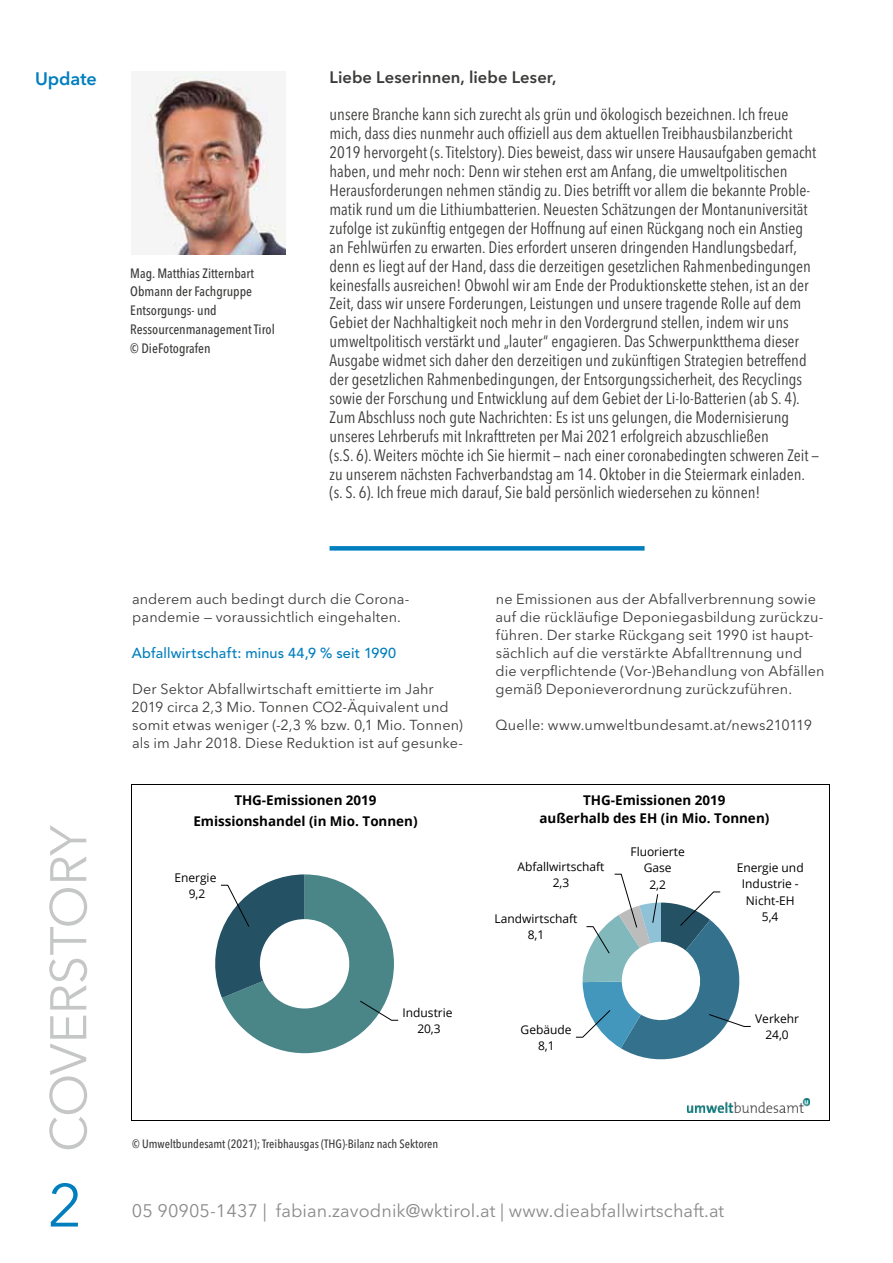
<style>
.page{position:relative;width:893px;height:1263px;background:#fff}
.page>*{position:absolute;margin:0;border:0;box-sizing:border-box;transform-origin:0 0}
.t1{font:60px "Avenir Next LT Pro";color:#007ebe}
.t2{font:51px "Avenir Next LT Pro";letter-spacing:-.015em;color:#c5c6c6}
.t3{font:18px "Avenir Next LT Pro";letter-spacing:.005em;color:#8a8a8a}
.t4{font:600 18px "Avenir Next LT Pro";letter-spacing:-.005em;color:#007ebe}
.t5{font:condensed 16.5px/18.9px "Avenir Next LT Pro";color:#3b3b3a}
.t6{font:600 16.5px "Avenir Next LT Pro";letter-spacing:.005em;color:#3b3b3a}
.t7{font:14.4px/18px "Avenir Next LT Pro";letter-spacing:.005em;color:#3b3b3a}
.t8{font:500 14.4px "Avenir";letter-spacing:.015em;color:#007ebe}
.t9{font:700 13.5px/21.3px "Open Sans";color:#000;text-align:center}
.t10{font:500 condensed 13.5px/18.9px "Avenir Next LT Pro";color:#3b3b3a}
.t11{font:12px/16.4px "Open Sans";color:#000;text-align:center}
.t12{font:500 condensed 12px "Avenir Next LT Pro";color:#3b3b3a}
.t13{font:italic 12px "Open Sans";color:#000}
</style>
<div class="page">
<div style="left:330px;top:546px;width:315px;height:5px;background:#007ebe"></div>
<hr style="left:132px;top:784px;width:348px;height:1px;background:#000">
<hr style="left:481px;top:784px;width:348px;height:1px;background:#000">
<hr style="left:131px;top:787px;width:1px;height:45px;background:#000">
<hr style="left:829px;top:787px;width:1px;height:45px;background:#000">
<hr style="left:131px;top:834px;width:1px;height:259px;background:#000">
<hr style="left:829px;top:834px;width:1px;height:259px;background:#000">
<svg style="left:131px;top:1093px;width:1px;height:28px"></svg>
<hr style="left:132px;top:1120px;width:423px;height:1px;background:#000">
<hr style="left:555px;top:1120px;width:274px;height:1px;background:#000">
<svg style="left:829px;top:1093px;width:1px;height:28px"></svg>
<svg style="left:215px;top:874px;width:184px;height:179px"></svg>
<svg style="left:576px;top:874px;width:175px;height:186px"></svg>
<img style="left:687px;top:1098px;width:123px;height:14px">
<img style="left:146px;top:71px;width:139px;height:183px">
<p class="t4" style="left:35px;top:68px;width:63px">Update</p>
<p class="t10" style="left:130px;top:263px;width:146px">Mag. Matthias Zitternbart<br>Obmann der Fachgruppe<br>Entsorgungs- und<br>Ressourcenmanagement Tirol © DieFotografen</p>
<p class="t6" style="left:330px;top:67px;width:228px">Liebe Leserinnen, liebe Leser,</p>
<p class="t5" style="left:330px;top:105px;width:491px">unsere Branche kann sich zurecht als grün und ökologisch bezeichnen. Ich freue mich, dass dies nunmehr auch offiziell aus dem aktuellen Treibhausbilanzbericht 2019 hervorgeht (s. Titelstory). Dies beweist, dass wir unsere Hausaufgaben gemacht haben, und mehr noch: Denn wir stehen erst am Anfang, die umweltpolitischen Herausforderungen nehmen ständig zu. Dies betrifft vor allem die bekannte Proble&shy;matik rund um die Lithiumbatterien. Neuesten Schätzungen der Montanuniversität zufolge ist zukünftig entgegen der Hoffnung auf einen Rückgang noch ein Anstieg an Fehlwürfen zu erwarten. Dies erfordert unseren dringenden Handlungsbedarf, denn es liegt auf der Hand, dass die derzeitigen gesetzlichen Rahmenbedingungen keinesfalls ausreichen! Obwohl wir am Ende der Produktionskette stehen, ist an der Zeit, dass wir unsere Forderungen, Leistungen und unsere tragende Rolle auf dem Gebiet der Nachhaltigkeit noch mehr in den Vordergrund stellen, indem wir uns umweltpolitisch verstärkt und „lauter“ engagieren. Das Schwerpunktthema dieser Ausgabe widmet sich daher den derzeitigen und zukünftigen Strategien betreffend der gesetzlichen Rahmenbedingungen, der Entsorgungssicherheit, des Recyclings sowie der Forschung und Entwicklung auf dem Gebiet der Li-Io-Batterien (ab S. 4).<br>Zum Abschluss noch gute Nachrichten: Es ist uns gelungen, die Modernisierung unseres Lehrberufs mit Inkrafttreten per Mai 2021 erfolgreich abzuschließen<br>(s.S. 6). Weiters möchte ich Sie hiermit — nach einer coronabedingten schweren Zeit — zu unserem nächsten Fachverbandstag am 14. Oktober in die Steiermark einladen. (s. S. 6). Ich freue mich darauf, Sie bald persönlich wiedersehen zu können!</p>
<h2 class="t2" style="left:38px;top:1152px;width:328px;rotate:-90deg">COVERSTORY</h2>
<h1 class="t1" style="left:48px;top:1170px;width:36px">2</h1>
<p class="t7" style="left:132px;top:590px;width:279px">anderem auch bedingt durch die Corona&shy;pandemie — voraussichtlich eingehalten.</p>
<p class="t8" style="left:132px;top:644px;width:266px">Abfallwirtschaft: minus 44,9 % seit 1990</p>
<p class="t7" style="left:132px;top:680px;width:333px">Der Sektor Abfallwirtschaft emittierte im Jahr 2019 circa 2,3 Mio. Tonnen CO2-Äquivalent und somit etwas weniger (-2,3 % bzw. 0,1 Mio. Tonnen) als im Jahr 2018. Diese Reduktion ist auf gesunke-</p>
<p class="t13" style="left:315px;top:694px;width:140px">Quelle: Umweltbundesamt</p>
<p class="t7" style="left:496px;top:590px;width:330px">ne Emissionen aus der Abfallverbrennung sowie auf die rückläufige Deponiegasbildung zurückzu&shy;führen. Der starke Rückgang seit 1990 ist haupt&shy;sächlich auf die verstärkte Abfalltrennung und die verpflichtende (Vor-)Behandlung von Abfällen gemäß Deponieverordnung zurückzuführen.</p>
<p class="t7" style="left:496px;top:716px;width:318px">Quelle: www.umweltbundesamt.at/news210119</p>
<p class="t9" style="left:513px;top:642px;width:103px">Abbildung Titel</p>
<p class="t9" style="left:193px;top:789px;width:226px">THG-Emissionen 2019<br>Emissionshandel (in Mio. Tonnen)</p>
<p class="t9" style="left:540px;top:790px;width:231px;line-height:18.3px">THG-Emissionen 2019<br>außerhalb des EH (in Mio. Tonnen)</p>
<p class="t11" style="left:630px;top:843px;width:56px">Fluorierte<br>Gase<br>2,2</p>
<p class="t11" style="left:518px;top:858px;width:88px">Abfallwirtschaft<br>2,3</p>
<p class="t11" style="left:174px;top:869px;width:43px">Energie<br>9,2</p>
<p class="t11" style="left:737px;top:859px;width:68px">Energie und<br>Industrie -<br>Nicht-EH<br>5,4</p>
<p class="t11" style="left:495px;top:910px;width:84px">Landwirtschaft<br>8,1</p>
<p class="t11" style="left:402px;top:1004px;width:52px">Industrie<br>20,3</p>
<p class="t11" style="left:521px;top:1021px;width:52px">Gebäude<br>8,1</p>
<p class="t11" style="left:755px;top:1010px;width:46px">Verkehr<br>24,0</p>
<p class="t12" style="left:132px;top:1137px;width:308px">© Umweltbundesamt (2021); Treibhausgas (THG)-Bilanz nach Sektoren</p>
<p class="t3" style="left:132px;top:1200px;width:594px">05 90905-1437 | fabian.zavodnik@wktirol.at | www.dieabfallwirtschaft.at</p>
</div>
